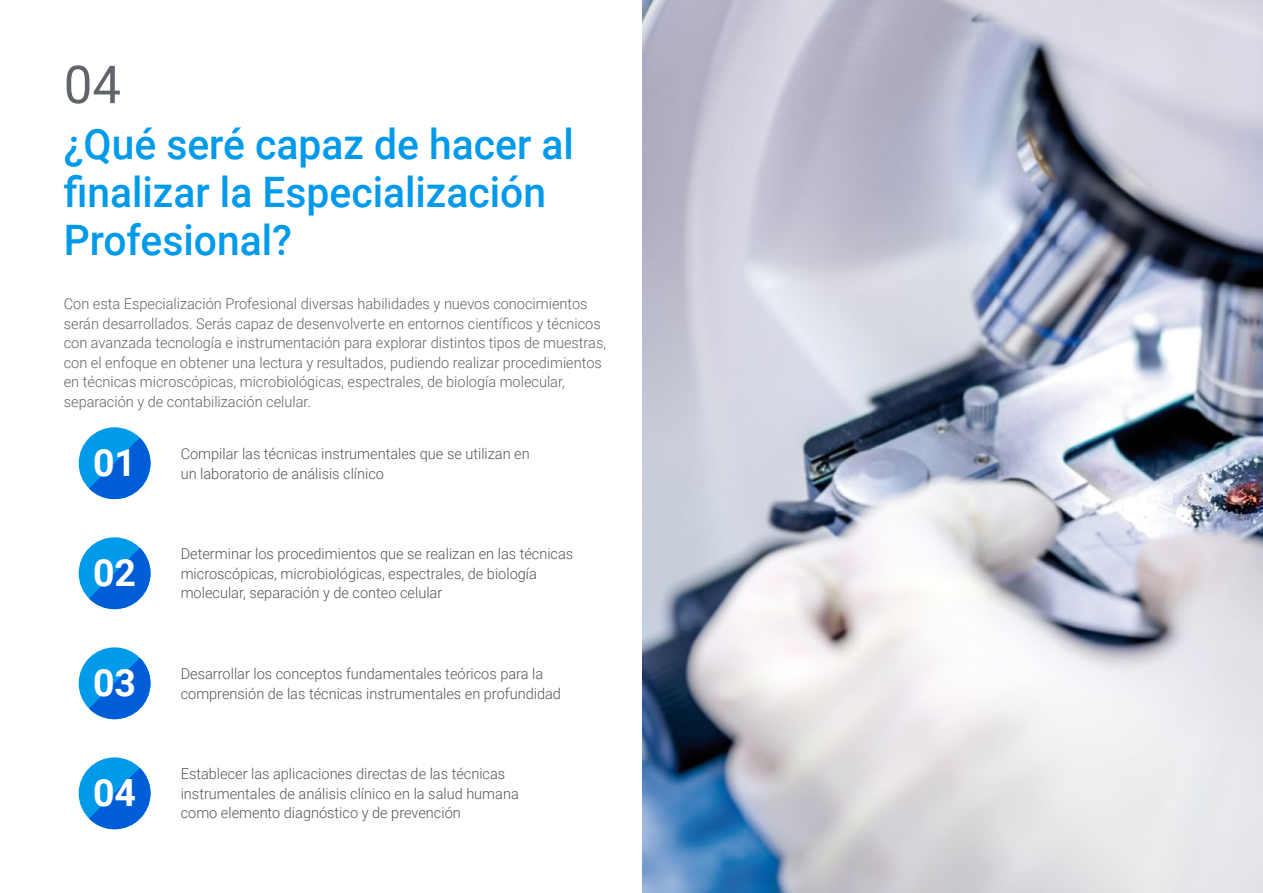
<style>
.page{position:relative;width:1263px;height:893px;background:#fff}
.page>*{position:absolute;margin:0;border:0;box-sizing:border-box;transform-origin:0 0}
.t1{font:52.5px "Roboto";color:#61646a}
.t2{font:500 42px/48px "Roboto";color:#009aeb}
.t3{font:700 37.5px "Roboto";color:#fff}
.t4{font:300 15px/19.5px "Roboto";color:#52555b}
.t5{font:300 15px/19.5px "Roboto";color:#61646a}
</style>
<div class="page">
<div style="left:79px;top:537px;width:71px;height:72px;background:#009aeb;border-radius:50%"></div>
<svg style="left:89px;top:548px;width:61px;height:61px"></svg>
<div style="left:79px;top:757px;width:71px;height:72px;background:#009aeb;border-radius:50%"></div>
<svg style="left:89px;top:768px;width:61px;height:61px"></svg>
<div style="left:79px;top:647px;width:71px;height:72px;background:#009aeb;border-radius:50%"></div>
<svg style="left:89px;top:658px;width:61px;height:61px"></svg>
<div style="left:79px;top:427px;width:71px;height:72px;background:#009aeb;border-radius:50%"></div>
<svg style="left:89px;top:438px;width:61px;height:61px"></svg>
<img style="left:642px;top:0;width:621px;height:893px">
<h1 class="t1" style="left:64px;top:48px;width:59px">04</h1>
<h2 class="t2" style="left:64px;top:119px;width:512px">¿Qué seré capaz de hacer al finalizar la Especialización<br>Profesional?</h2>
<p class="t5" style="left:64px;top:294px;width:544px">Con esta Especialización Profesional diversas habilidades y nuevos conocimientos serán desarrollados. Serás capaz de desenvolverte en entornos científicos y técnicos con avanzada tecnología e instrumentación para explorar distintos tipos de muestras, con el enfoque en obtener una lectura y resultados, pudiendo realizar procedimientos en técnicas microscópicas, microbiológicas, espectrales, de biología molecular, separación y de contabilización celular.</p>
<h3 class="t3" style="left:93px;top:436px;width:45px">01</h3>
<p class="t4" style="left:181px;top:443px;width:350px">Compilar las técnicas instrumentales que se utilizan en</p>
<p class="t4" style="left:181px;top:463px;width:205px">un laboratorio de análisis clínico</p>
<h3 class="t3" style="left:93px;top:546px;width:45px">02</h3>
<p class="t4" style="left:181px;top:544px;width:394px">Determinar los procedimientos que se realizan en las técnicas microscópicas, microbiológicas, espectrales, de biología molecular, separación y de conteo celular</p>
<h3 class="t3" style="left:93px;top:656px;width:45px">03</h3>
<p class="t4" style="left:181px;top:663px;width:382px">Desarrollar los conceptos fundamentales teóricos para la comprensión de las técnicas instrumentales en profundidad</p>
<h3 class="t3" style="left:93px;top:766px;width:45px">04</h3>
<p class="t4" style="left:181px;top:764px;width:340px">Establecer las aplicaciones directas de las técnicas instrumentales de análisis clínico en la salud humana como elemento diagnóstico y de prevención</p>
</div>
